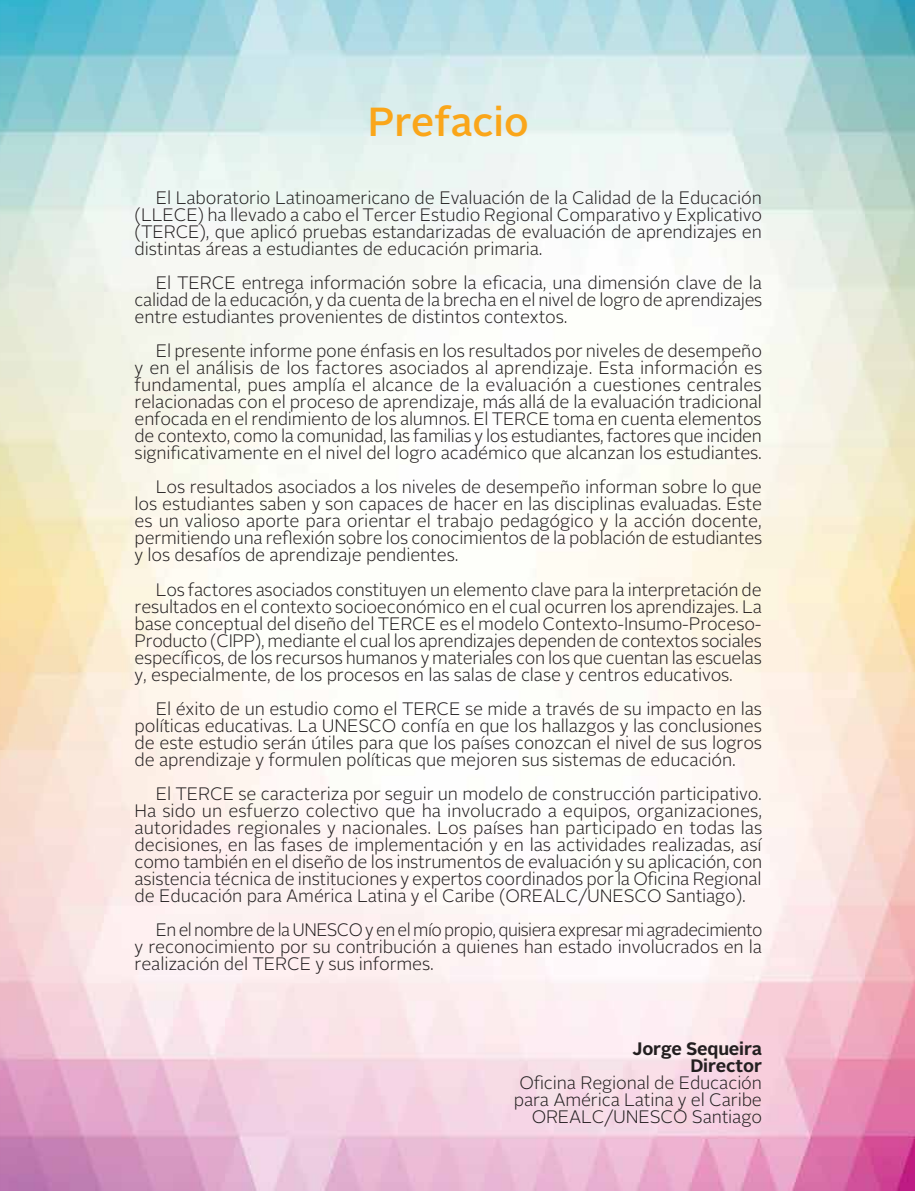
<style>
.page{position:relative;width:915px;height:1191px;background:#fff}
.page>*{position:absolute;margin:0;border:0;box-sizing:border-box;transform-origin:0 0}
.t1{font:500 40.5px "Alright Sans";letter-spacing:-.005em;color:#faa61a}
.t2{font:300 18px/17px "Alright Sans";letter-spacing:-.01em;color:#231f20;text-align:justify}
.t3{font:700 18px/17px "Alright Sans";letter-spacing:-.01em;color:#231f20;text-align:right}
</style>
<div class="page">
<img style="left:0;top:0;width:914px;height:1191px">
<h1 class="t1" style="left:368px;top:94px;width:162px">Prefacio</h1>
<p class="t2" style="left:135px;top:190px;width:628px;text-indent:21px">El Laboratorio Latinoamericano de Evaluación de la Calidad de la Educación (LLECE) ha llevado a cabo el Tercer Estudio Regional Comparativo y Explicativo (TERCE), que aplicó pruebas estandarizadas de evaluación de aprendizajes en distintas áreas a estudiantes de educación primaria.</p>
<p class="t2" style="left:135px;top:275px;width:629px;text-indent:21px">El TERCE entrega información sobre la eficacia, una dimensión clave de la calidad de la educación, y da cuenta de la brecha en el nivel de logro de aprendizajes entre estudiantes provenientes de distintos contextos.</p>
<p class="t2" style="left:135px;top:343px;width:629px;text-indent:21px">El presente informe pone énfasis en los resultados por niveles de desempeño y en el análisis de los factores asociados al aprendizaje. Esta información es fundamental, pues amplía el alcance de la evaluación a cuestiones centrales relacionadas con el proceso de aprendizaje, más allá de la evaluación tradicional enfocada en el rendimiento de los alumnos. El TERCE toma en cuenta elementos de contexto, como la comunidad, las familias y los estudiantes, factores que inciden significativamente en el nivel del logro académico que alcanzan los estudiantes.</p>
<p class="t2" style="left:135px;top:479px;width:629px;text-indent:21px">Los resultados asociados a los niveles de desempeño informan sobre lo que los estudiantes saben y son capaces de hacer en las disciplinas evaluadas. Este es un valioso aporte para orientar el trabajo pedagógico y la acción docente, permitiendo una reflexión sobre los conocimientos de la población de estudiantes y los desafíos de aprendizaje pendientes.</p>
<p class="t2" style="left:135px;top:581px;width:628px;text-indent:21px">Los factores asociados constituyen un elemento clave para la interpretación de resultados en el contexto socioeconómico en el cual ocurren los aprendizajes. La base conceptual del diseño del TERCE es el modelo Contexto-Insumo-Proceso-Producto (CIPP), mediante el cual los aprendizajes dependen de contextos sociales específicos, de los recursos humanos y materiales con los que cuentan las escuelas y, especialmente, de los procesos en las salas de clase y centros educativos.</p>
<p class="t2" style="left:135px;top:700px;width:628px;text-indent:21px">El éxito de un estudio como el TERCE se mide a través de su impacto en las políticas educativas. La UNESCO confía en que los hallazgos y las conclusiones de este estudio serán útiles para que los países conozcan el nivel de sus logros de aprendizaje y formulen políticas que mejoren sus sistemas de educación.</p>
<p class="t2" style="left:135px;top:785px;width:629px;text-indent:21px">El TERCE se caracteriza por seguir un modelo de construcción participativo.<br>Ha sido un esfuerzo colectivo que ha involucrado a equipos, organizaciones, autoridades regionales y nacionales. Los países han participado en todas las decisiones, en las fases de implementación y en las actividades realizadas, así como también en el diseño de los instrumentos de evaluación y su aplicación, con asistencia técnica de instituciones y expertos coordinados por la Oficina Regional de Educación para América Latina y el Caribe (OREALC/UNESCO Santiago).</p>
<p class="t2" style="left:135px;top:921px;width:629px;text-indent:21px">En el nombre de la UNESCO y en el mío propio, quisiera expresar mi agradecimiento y reconocimiento por su contribución a quienes han estado involucrados en la realización del TERCE y sus informes.</p>
<p class="t3" style="left:632px;top:1040px;width:131px">Jorge Sequeira<br>Director</p>
<p class="t2" style="left:513px;top:1074px;width:250px;text-align:right">Oficina Regional de Educación para América Latina y el Caribe<br>OREALC/UNESCO Santiago</p>
</div>
